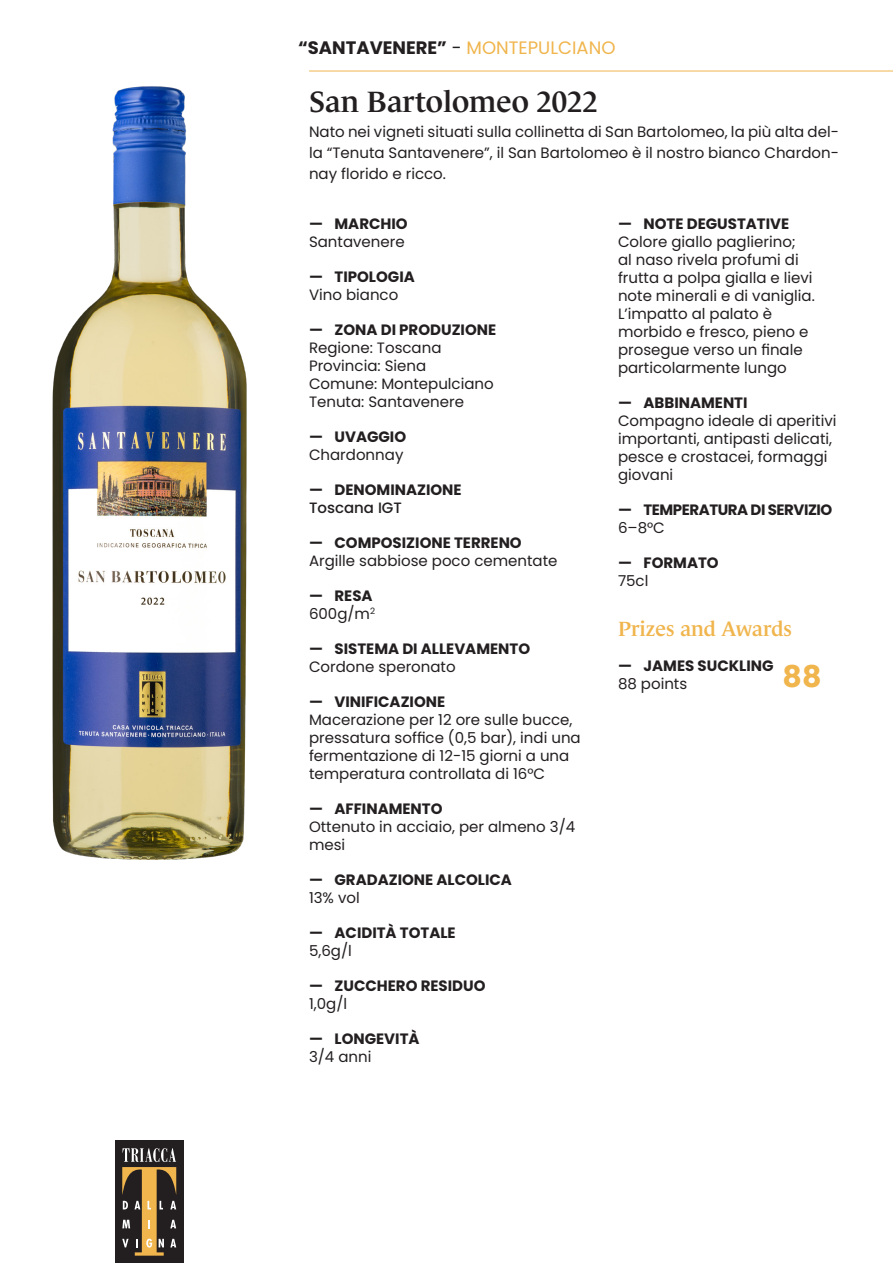
<style>
.page{position:relative;width:893px;height:1263px;background:#fff}
.page>*{position:absolute;margin:0;border:0;box-sizing:border-box;transform-origin:0 0}
.Titolo_nome_vino{font:600 30px "Le Monde Journal Std";color:#231f20}
.t1{font:700 30px "Poppins";color:#f0b54d}
.Titolo_premi{font:600 21px "Le Monde Journal Std";color:#f0b54d}
.Testi_tecnici{font:700 18px "Poppins";color:#231f20}
.Testi_tecnici-2{font:15px/18px "Poppins";color:#231f20}
.t2{font:700 15px/18px "Poppins";color:#231f20}
.Testo_introduzione{font:15px/21px "Poppins";color:#231f20;text-align:justify}
.t3{font:700 15px "Poppins";letter-spacing:-.03em;color:#231f20}
.s1{font-weight:400}
.s2{font-weight:400;color:#f0b54d}
.s3{font-weight:500}
</style>
<div class="page">
<div style="left:115px;top:1141px;width:69px;height:122px;background:#231f20"></div>
<svg style="left:122px;top:1148px;width:54px;height:107px"></svg>
<hr style="left:309px;top:71px;width:584px;height:1px;background:#f0b54d">
<img style="left:52px;top:86px;width:195px;height:774px">
<p class="Testi_tecnici" style="left:298px;top:37px;width:319px">“SANTAVENERE” <span class="s1">-</span> <span class="s2">MONTEPULCIANO</span></p>
<p class="Titolo_nome_vino" style="left:309px;top:85px;width:290px">San Bartolomeo 2022</p>
<p class="Testo_introduzione" style="left:309px;top:121px;width:531px">Nato nei vigneti situati sulla collinetta di San Bartolomeo, la più alta del&shy;la “Tenuta Santavenere”, il San Bartolomeo è il nostro bianco Chardon&shy;nay florido e ricco.</p>
<p class="t2" style="left:309px;top:215px;width:100px">— MARCHIO</p>
<p class="Testi_tecnici-2" style="left:309px;top:233px;width:97px">Santavenere</p>
<p class="t2" style="left:309px;top:268px;width:107px">— TIPOLOGIA</p>
<p class="Testi_tecnici-2" style="left:309px;top:286px;width:91px">Vino bianco</p>
<p class="t2" style="left:309px;top:321px;width:189px">— ZONA DI PRODUZIONE</p>
<p class="Testi_tecnici-2" style="left:309px;top:339px;width:186px">Regione: Toscana<br>Provincia: Siena<br>Comune: Montepulciano</p>
<p class="Testi_tecnici-2" style="left:309px;top:393px;width:157px">Tenuta: Santavenere</p>
<p class="t2" style="left:309px;top:428px;width:99px">— UVAGGIO</p>
<p class="Testi_tecnici-2" style="left:309px;top:446px;width:96px">Chardonnay</p>
<p class="t2" style="left:309px;top:481px;width:154px">— DENOMINAZIONE<br><span class="s3">Toscana IGT</span></p>
<p class="t2" style="left:309px;top:534px;width:214px">— COMPOSIZIONE TERRENO</p>
<p class="Testi_tecnici-2" style="left:309px;top:552px;width:250px">Argille sabbiose poco cementate</p>
<p class="t2" style="left:309px;top:587px;width:65px">— RESA</p>
<p class="Testi_tecnici-2" style="left:309px;top:605px;width:68px">600g/m<sup>2</sup></p>
<p class="t2" style="left:309px;top:640px;width:223px">— SISTEMA DI ALLEVAMENTO</p>
<p class="Testi_tecnici-2" style="left:309px;top:658px;width:148px">Cordone speronato</p>
<p class="t2" style="left:309px;top:693px;width:138px">— VINIFICAZIONE</p>
<p class="Testi_tecnici-2" style="left:309px;top:711px;width:273px">Macerazione per 12 ore sulle bucce, pressatura soffice (0,5 bar), indi una fermentazione di 12-15 giorni a una temperatura controllata di 16°C</p>
<p class="t2" style="left:309px;top:800px;width:135px">— AFFINAMENTO</p>
<p class="Testi_tecnici-2" style="left:309px;top:818px;width:268px">Ottenuto in acciaio, per almeno 3/4 mesi</p>
<p class="t2" style="left:309px;top:871px;width:204px">— GRADAZIONE ALCOLICA</p>
<p class="Testi_tecnici-2" style="left:309px;top:889px;width:52px">13% vol</p>
<p class="t2" style="left:309px;top:924px;width:148px">— ACIDITÀ TOTALE</p>
<p class="Testi_tecnici-2" style="left:309px;top:942px;width:44px">5,6g/l</p>
<p class="t2" style="left:309px;top:977px;width:178px">— ZUCCHERO RESIDUO</p>
<p class="Testi_tecnici-2" style="left:309px;top:995px;width:40px">1,0g/l</p>
<p class="t2" style="left:309px;top:1030px;width:112px">— LONGEVITÀ</p>
<p class="Testi_tecnici-2" style="left:309px;top:1048px;width:64px">3/4 anni</p>
<p class="t2" style="left:618px;top:215px;width:173px">— NOTE DEGUSTATIVE</p>
<p class="Testi_tecnici-2" style="left:618px;top:233px;width:198px">Colore giallo paglierino;<br>al naso rivela profumi di frutta a polpa gialla e lievi note minerali e di vaniglia.<br>L’impatto al palato è morbido e fresco, pieno e prosegue verso un finale particolarmente lungo</p>
<p class="t2" style="left:618px;top:394px;width:131px">— ABBINAMENTI</p>
<p class="Testi_tecnici-2" style="left:618px;top:412px;width:220px">Compagno ideale di aperitivi importanti, antipasti delicati, pesce e crostacei, formaggi giovani</p>
<p class="t3" style="left:618px;top:501px;width:216px">— TEMPERATURA DI SERVIZIO</p>
<p class="Testi_tecnici-2" style="left:618px;top:519px;width:48px">6–8°C</p>
<p class="t2" style="left:618px;top:554px;width:102px">— FORMATO</p>
<p class="Testi_tecnici-2" style="left:618px;top:572px;width:32px">75cl</p>
<p class="Titolo_premi" style="left:618px;top:617px;width:175px">Prizes and Awards</p>
<p class="t2" style="left:618px;top:657px;width:157px">— JAMES SUCKLING</p>
<p class="Testi_tecnici-2" style="left:618px;top:675px;width:71px">88 points</p>
<p class="t1" style="left:783px;top:659px;width:40px">88</p>
</div>
